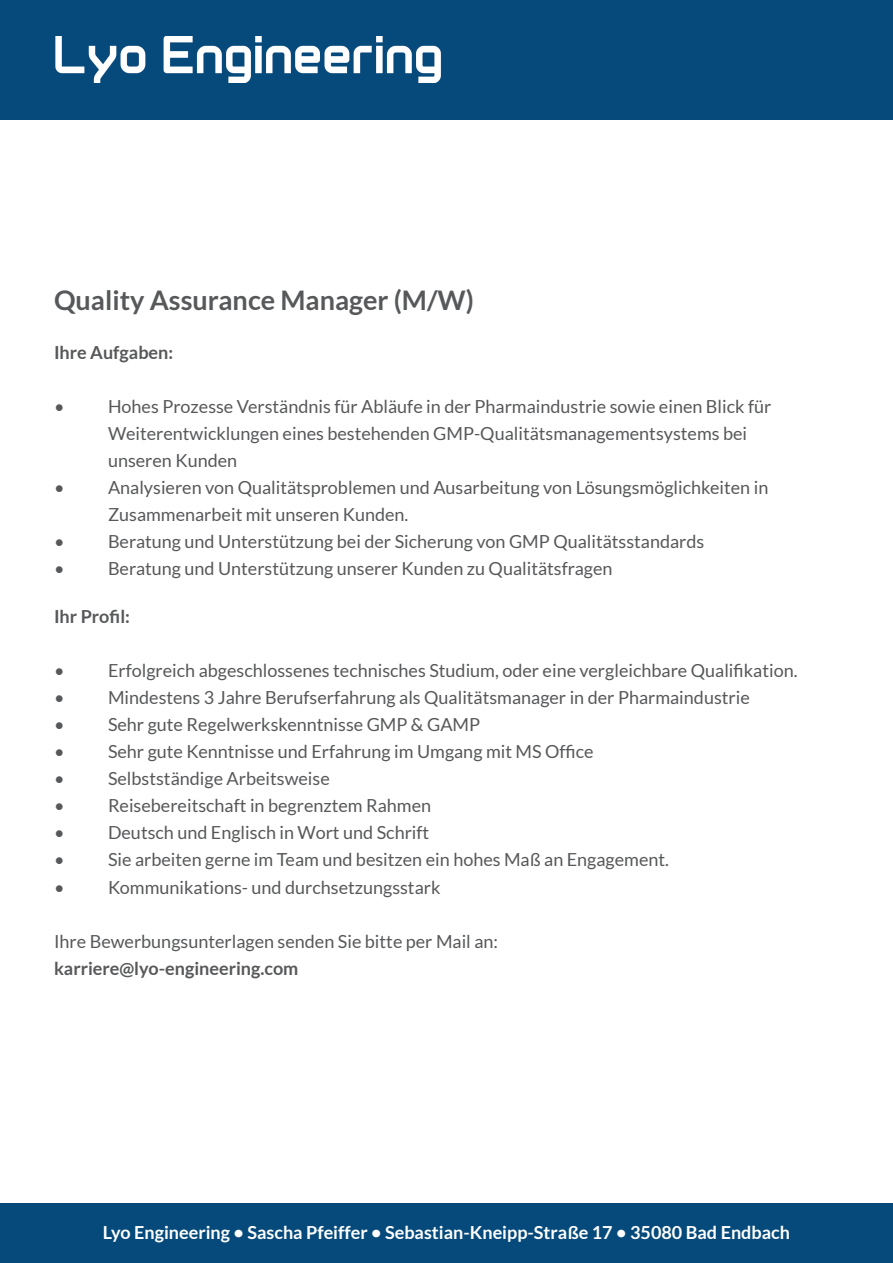
<style>
.page{position:relative;width:893px;height:1263px;background:#fff}
.page>*{position:absolute;margin:0;border:0;box-sizing:border-box;transform-origin:0 0}
.t1{font:700 27px "Lato";color:#57585a}
.t2{font:18px/27px "Lato";color:#57585a}
.t3{font:700 18px "Lato";color:#fff}
.t4{font:700 18px "Lato";color:#57585a}
</style>
<div class="page">
<div style="left:0;top:0;width:893px;height:119px;background:#054a7b"></div>
<div style="left:0;top:1203px;width:893px;height:60px;background:#054a7b"></div>
<img style="left:55px;top:37px;width:386px;height:45px">
<h1 class="t1" style="left:54px;top:285px;width:421px">Quality Assurance Manager (M/W)</h1>
<p class="t4" style="left:54px;top:342px;width:121px">Ihre Aufgaben:</p>
<p class="t2" style="left:54px;top:393px;width:12px">•</p>
<p class="t2" style="left:108px;top:393px;width:665px">Hohes Prozesse Verständnis für Abläufe in der Pharmaindustrie sowie einen Blick für<br>Weiterentwicklungen eines bestehenden GMP-Qualitätsmanagementsystems bei unseren Kunden</p>
<p class="t2" style="left:54px;top:474px;width:12px">•</p>
<p class="t2" style="left:108px;top:474px;width:662px">Analysieren von Qualitätsproblemen und Ausarbeitung von Lösungsmöglichkeiten in<br>Zusammenarbeit mit unseren Kunden.</p>
<p class="t2" style="left:54px;top:528px;width:12px">•</p>
<p class="t2" style="left:108px;top:528px;width:598px">Beratung und Unterstützung bei der Sicherung von GMP Qualitätsstandards</p>
<p class="t2" style="left:54px;top:555px;width:12px">•</p>
<p class="t2" style="left:108px;top:555px;width:506px">Beratung und Unterstützung unserer Kunden zu Qualitätsfragen</p>
<p class="t4" style="left:54px;top:607px;width:78px">Ihr Profil:</p>
<p class="t2" style="left:54px;top:657px;width:12px">•</p>
<p class="t2" style="left:108px;top:657px;width:691px">Erfolgreich abgeschlossenes technisches Studium, oder eine vergleichbare Qualifikation.</p>
<p class="t2" style="left:54px;top:684px;width:12px">•</p>
<p class="t2" style="left:108px;top:684px;width:643px">Mindestens 3 Jahre Berufserfahrung als Qualitätsmanager in der Pharmaindustrie</p>
<p class="t2" style="left:54px;top:711px;width:12px">•</p>
<p class="t2" style="left:108px;top:711px;width:374px">Sehr gute Regelwerkskenntnisse GMP &amp; GAMP</p>
<p class="t2" style="left:54px;top:738px;width:12px">•</p>
<p class="t2" style="left:108px;top:738px;width:487px">Sehr gute Kenntnisse und Erfahrung im Umgang mit MS Office</p>
<p class="t2" style="left:54px;top:765px;width:12px">•</p>
<p class="t2" style="left:108px;top:765px;width:223px">Selbstständige Arbeitsweise</p>
<p class="t2" style="left:54px;top:792px;width:12px">•</p>
<p class="t2" style="left:108px;top:792px;width:325px">Reisebereitschaft in begrenztem Rahmen</p>
<p class="t2" style="left:54px;top:819px;width:12px">•</p>
<p class="t2" style="left:108px;top:819px;width:323px">Deutsch und Englisch in Wort und Schrift</p>
<p class="t2" style="left:54px;top:846px;width:12px">•</p>
<p class="t2" style="left:108px;top:846px;width:562px">Sie arbeiten gerne im Team und besitzen ein hohes Maß an Engagement.</p>
<p class="t2" style="left:54px;top:873px;width:12px">•</p>
<p class="t2" style="left:108px;top:873px;width:334px">Kommunikations- und durchsetzungsstark</p>
<p class="t2" style="left:54px;top:927px;width:446px">Ihre Bewerbungsunterlagen senden Sie bitte per Mail an:</p>
<p class="t4" style="left:54px;top:958px;width:246px">karriere@lyo-engineering.com</p>
<p class="t3" style="left:103px;top:1222px;width:688px">Lyo Engineering • Sascha Pfeiffer • Sebastian-Kneipp-Straße 17 • 35080 Bad Endbach</p>
</div>
